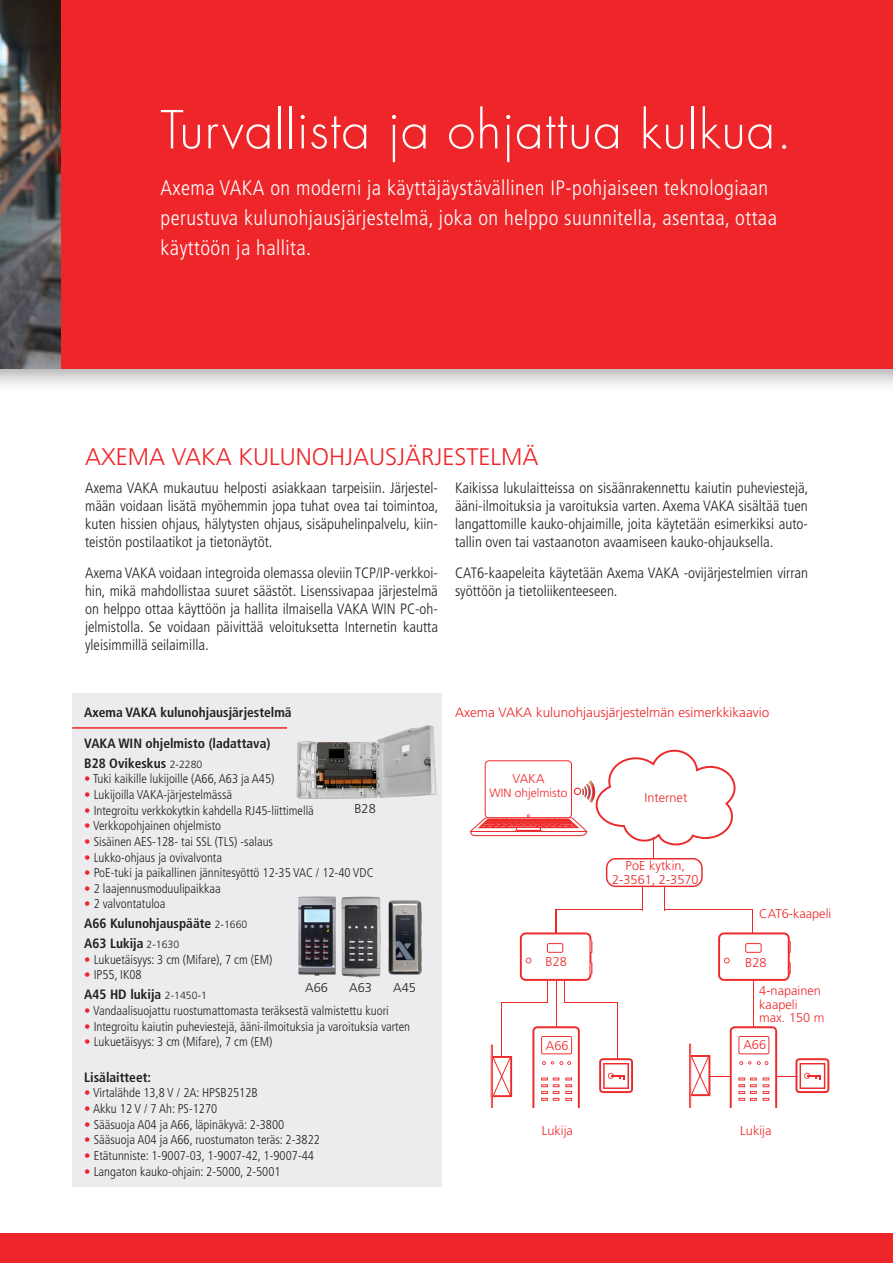
<style>
.page{position:relative;width:893px;height:1263px;background:#fff}
.page>*{position:absolute;margin:0;border:0;box-sizing:border-box;transform-origin:0 0}
.Ingressi{font:300 51px "Futura Std";letter-spacing:.02em;color:#fff}
.t1{font:300 24px "Frutiger LT Std";color:#ee2629}
.Ingressi-2{font:300 condensed 21px/30px "Frutiger LT Std";letter-spacing:.02em;color:#fff}
.chapeau{font:300 condensed 15px/18px "Frutiger LT Std";color:#231f20;text-align:justify}
.t2{font:700 condensed 13.5px "Frutiger LT Std";color:#231f20}
.t3{font:300 13.5px "Frutiger LT Std";color:#ee2629}
.t4{font:300 condensed 12.75px "Frutiger LT Std";color:#231f20}
.t5{font:300 12.75px/13.5px "Frutiger LT Std";color:#ee2629}
.t6{font:300 12.75px "Frutiger LT Std";color:#231f20}
.t7{font:300 12px "Frutiger LT Std";color:#ee2629}
.s1{font-weight:300;font-stretch:normal;font-size:10.5px}
.s2{color:#ee2629}
</style>
<div class="page">
<svg style="left:599px;top:1058px;width:34px;height:35px"></svg>
<svg style="left:532px;top:1026px;width:48px;height:82px"></svg>
<svg style="left:493px;top:1056px;width:19px;height:41px"></svg>
<hr style="left:491px;top:1045px;width:2px;height:63px;background:#ee292a">
<hr style="left:556px;top:980px;width:1px;height:46px;background:#ee292a">
<hr style="left:617px;top:1002px;width:1px;height:56px;background:#ee292a">
<hr style="left:501px;top:1002px;width:1px;height:54px;background:#ee292a">
<hr style="left:753px;top:980px;width:1px;height:46px;background:#ee292a">
<svg style="left:689px;top:1026px;width:140px;height:82px"></svg>
<div style="left:72px;top:693px;width:370px;height:493px;background:#ececee"></div>
<div style="left:0;top:272px;width:893px;height:121px;background:#231f20;opacity:.4"></div>
<img style="left:0;top:0;width:62px;height:368px">
<div style="left:62px;top:0;width:831px;height:368px;background:#ee2629"></div>
<div style="left:0;top:1233px;width:893px;height:30px;background:#ee2629"></div>
<svg style="left:470px;top:750px;width:321px;height:253px"></svg>
<img style="left:574px;top:780px;width:23px;height:22px">
<hr style="left:72px;top:727px;width:215px;height:2px;background:#ee2629">
<img style="left:298px;top:896px;width:5px;height:79px">
<img style="left:420px;top:901px;width:2px;height:73px">
<img style="left:296px;top:725px;width:141px;height:74px">
<img style="left:303px;top:896px;width:117px;height:82px">
<p class="Ingressi" style="left:161px;top:99px;width:633px">Turvallista ja ohjattua kulkua.</p>
<p class="Ingressi-2" style="left:161px;top:173px;width:618px">Axema VAKA on moderni ja käyttäjäystävällinen IP-pohjaiseen teknologiaan perustuva kulunohjausjärjestelmä, joka on helppo suunnitella, asentaa, ottaa käyttöön ja hallita.</p>
<p class="t1" style="left:85px;top:443px;width:455px">AXEMA VAKA KULUNOHJAUSJÄRJESTELMÄ</p>
<p class="chapeau" style="left:85px;top:479px;width:355px">Axema VAKA mukautuu helposti asiakkaan tarpeisiin. Järjestel&shy;mään voidaan lisätä myöhemmin jopa tuhat ovea tai toimintoa, kuten hissien ohjaus, hälytysten ohjaus, sisäpuhelinpalvelu, kiin&shy;teistön postilaatikot ja tietonäytöt.</p>
<p class="chapeau" style="left:85px;top:564px;width:354px">Axema VAKA voidaan integroida olemassa oleviin TCP/IP-verkkoi&shy;hin, mikä mahdollistaa suuret säästöt. Lisenssivapaa järjestelmä on helppo ottaa käyttöön ja hallita ilmaisella VAKA WIN PC-oh&shy;jelmistolla. Se voidaan päivittää veloituksetta Internetin kautta yleisimmillä seilaimilla.</p>
<p class="chapeau" style="left:455px;top:479px;width:355px">Kaikissa lukulaitteissa on sisäänrakennettu kaiutin puheviestejä, ääni-ilmoituksia ja varoituksia varten. Axema VAKA sisältää tuen langattomille kauko-ohjaimille, joita käytetään esimerkiksi auto&shy;tallin oven tai vastaanoton avaamiseen kauko-ohjauksella.</p>
<p class="chapeau" style="left:455px;top:564px;width:354px">CAT6-kaapeleita käytetään Axema VAKA -ovijärjestelmien virran syöttöön ja tietoliikenteeseen.</p>
<p class="t2" style="left:84px;top:705px;width:209px">Axema VAKA kulunohjausjärjestelmä</p>
<p class="t2" style="left:84px;top:735px;width:188px">VAKA WIN ohjelmisto (ladattava)</p>
<p class="t2" style="left:84px;top:755px;width:120px">B28 Ovikeskus <span class="s1">2-2280</span></p>
<p class="t4" style="left:84px;top:772px;width:192px"><span class="s2">•</span> Tuki kaikille lukijoille (A66, A63 ja A45)</p>
<p class="t4" style="left:84px;top:787px;width:149px"><span class="s2">•</span> Lukijoilla VAKA-järjestelmässä</p>
<p class="t4" style="left:84px;top:803px;width:231px"><span class="s2">•</span> Integroitu verkkokytkin kahdella RJ45-liittimellä</p>
<p class="t4" style="left:84px;top:819px;width:138px"><span class="s2">•</span> Verkkopohjainen ohjelmisto</p>
<p class="t4" style="left:84px;top:834px;width:190px"><span class="s2">•</span> Sisäinen AES-128- tai SSL (TLS) -salaus</p>
<p class="t4" style="left:84px;top:850px;width:139px"><span class="s2">•</span> Lukko-ohjaus ja ovivalvonta</p>
<p class="t4" style="left:84px;top:865px;width:291px"><span class="s2">•</span> PoE-tuki ja paikallinen jännitesyöttö 12-35 VAC / 12-40 VDC</p>
<p class="t4" style="left:84px;top:881px;width:138px"><span class="s2">•</span> 2 laajennusmoduulipaikkaa</p>
<p class="t4" style="left:84px;top:897px;width:83px"><span class="s2">•</span> 2 valvontatuloa</p>
<p class="t2" style="left:84px;top:916px;width:165px">A66 Kulunohjauspääte <span class="s1">2-1660</span></p>
<p class="t2" style="left:84px;top:935px;width:96px">A63 Lukija <span class="s1">2-1630</span></p>
<p class="t4" style="left:84px;top:952px;width:190px"><span class="s2">•</span> Lukuetäisyys: 3 cm (Mifare), 7 cm (EM)</p>
<p class="t4" style="left:84px;top:968px;width:59px"><span class="s2">•</span> IP55, IK08</p>
<p class="t2" style="left:84px;top:987px;width:124px">A45 HD lukija <span class="s1">2-1450-1</span></p>
<p class="t4" style="left:84px;top:1003px;width:306px"><span class="s2">•</span> Vandaalisuojattu ruostumattomasta teräksestä valmistettu kuori</p>
<p class="t4" style="left:84px;top:1019px;width:327px"><span class="s2">•</span> Integroitu kaiutin puheviestejä, ääni-ilmoituksia ja varoituksia varten</p>
<p class="t4" style="left:84px;top:1034px;width:190px"><span class="s2">•</span> Lukuetäisyys: 3 cm (Mifare), 7 cm (EM)</p>
<p class="t2" style="left:84px;top:1069px;width:68px">Lisälaitteet:</p>
<p class="t4" style="left:84px;top:1086px;width:175px"><span class="s2">•</span> Virtalähde 13,8 V / 2A: HPSB2512B</p>
<p class="t4" style="left:84px;top:1101px;width:134px"><span class="s2">•</span> Akku 12 V / 7 Ah: PS-1270</p>
<p class="t4" style="left:84px;top:1117px;width:202px"><span class="s2">•</span> Sääsuoja A04 ja A66, läpinäkyvä: 2-3800</p>
<p class="t4" style="left:84px;top:1132px;width:237px"><span class="s2">•</span> Sääsuoja A04 ja A66, ruostumaton teräs: 2-3822</p>
<p class="t4" style="left:84px;top:1148px;width:231px"><span class="s2">•</span> Etätunniste: 1-9007-03, 1-9007-42, 1-9007-44</p>
<p class="t4" style="left:84px;top:1164px;width:198px"><span class="s2">•</span> Langaton kauko-ohjain: 2-5000, 2-5001</p>
<p class="t6" style="left:355px;top:801px;width:23px">B28</p>
<p class="t6" style="left:305px;top:980px;width:24px">A66</p>
<p class="t6" style="left:349px;top:980px;width:24px">A63</p>
<p class="t6" style="left:393px;top:980px;width:24px">A45</p>
<p class="t3" style="left:455px;top:705px;width:316px">Axema VAKA kulunohjausjärjestelmän esimerkkikaavio</p>
<p class="t5" style="left:513px;top:772px;width:33px">VAKA</p>
<p class="t7" style="left:490px;top:786px;width:79px">WIN ohjelmisto</p>
<p class="t5" style="left:644px;top:790px;width:44px">Internet</p>
<p class="t5" style="left:612px;top:859px;width:88px;text-align:center">PoE kytkin,<br>2-3561, 2-3570</p>
<p class="t5" style="left:759px;top:907px;width:74px">CAT6-kaapeli</p>
<p class="t5" style="left:546px;top:955px;width:23px">B28</p>
<p class="t5" style="left:745px;top:956px;width:23px">B28</p>
<p class="t5" style="left:759px;top:984px;width:67px">4-napainen kaapeli max. 150 m</p>
<p class="t5" style="left:546px;top:1039px;width:24px">A66</p>
<p class="t5" style="left:743px;top:1038px;width:24px">A66</p>
<p class="t5" style="left:542px;top:1124px;width:33px">Lukija</p>
<p class="t5" style="left:740px;top:1124px;width:33px">Lukija</p>
</div>
